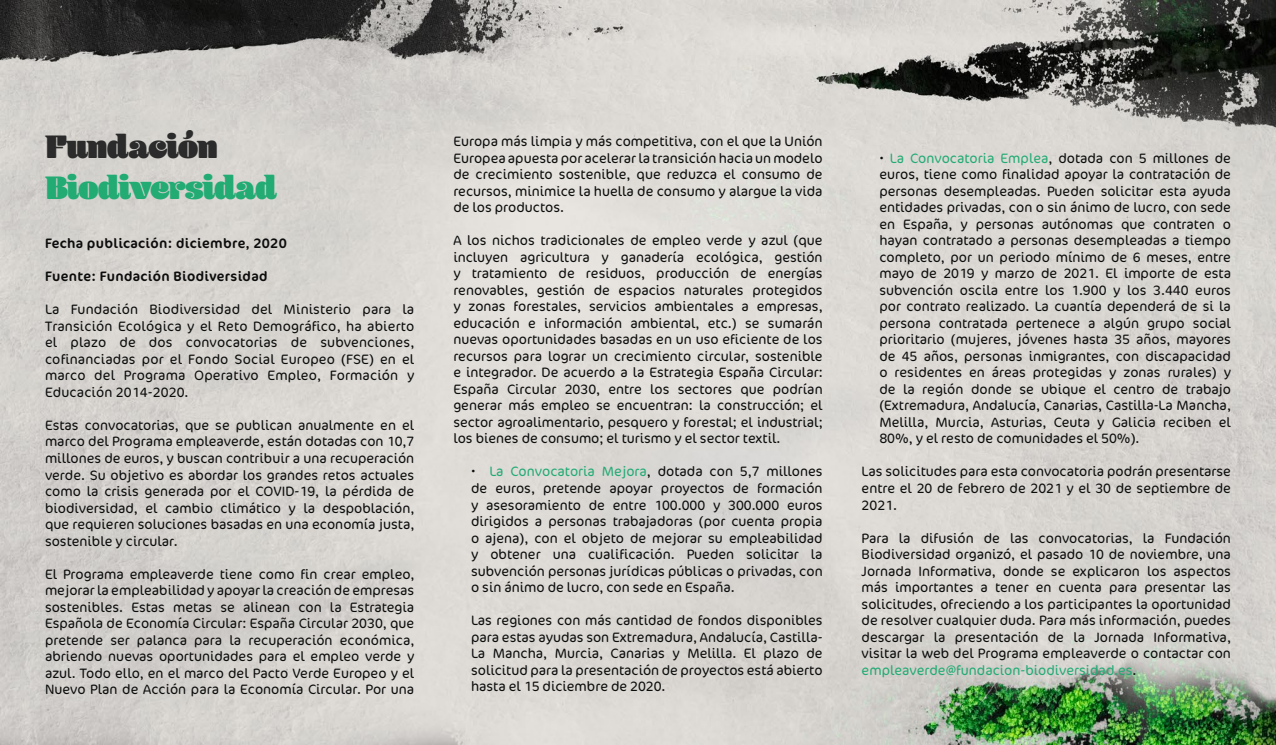
<style>
.page{position:relative;width:1276px;height:745px;background:#fff}
.page>*{position:absolute;margin:0;border:0;box-sizing:border-box;transform-origin:0 0}
.t1{font:900 33.75px/40.5px "Blenny";letter-spacing:-.03em;color:#23ab74}
.t2{font:300 13.75px/16.5px "Cocon Pro";color:#0b0c0c;text-align:justify}
.t3{font:13.75px "Cocon Pro";letter-spacing:.025em;color:#0c0c0c}
.s1{color:#2b2b2b}
.s2{color:#23ab74}
</style>
<div class="page">
<img style="left:0;top:0;width:1276px;height:744px">
<p class="t1" style="left:45px;top:126px;width:234px"><span class="s1">Fundación<br></span>Biodiversidad</p>
<p class="t3" style="left:45px;top:234px;width:243px">Fecha publicación: diciembre, 2020</p>
<p class="t3" style="left:45px;top:267px;width:224px">Fuente: Fundación Biodiversidad</p>
<p class="t2" style="left:45px;top:301px;width:371px">La Fundación Biodiversidad del Ministerio para la Transición Ecológica y el Reto Demográfico, ha abierto el plazo de dos convocatorias de subvenciones, cofinanciadas por el Fondo Social Europeo (FSE) en el marco del Programa Operativo Empleo, Formación y Educación 2014-2020.</p>
<p class="t2" style="left:45px;top:416px;width:371px">Estas convocatorias, que se publican anualmente en el marco del Programa empleaverde, están dotadas con 10,7 millones de euros, y buscan contribuir a una recuperación verde. Su objetivo es abordar los grandes retos actuales como la crisis generada por el COVID-19, la pérdida de biodiversidad, el cambio climático y la despoblación, que requieren soluciones basadas en una economía justa, sostenible y circular.</p>
<p class="t2" style="left:45px;top:565px;width:371px">El Programa empleaverde tiene como fin crear empleo, mejorar la empleabilidad y apoyar la creación de empresas sostenibles. Estas metas se alinean con la Estrategia Española de Economía Circular: España Circular 2030, que pretende ser palanca para la recuperación económica, abriendo nuevas oportunidades para el empleo verde y azul. Todo ello, en el marco del Pacto Verde Europeo y el Nuevo Plan de Acción para la Economía Circular. Por una</p>
<p class="t2" style="left:453px;top:133px;width:371px">Europa más limpia y más competitiva, con el que la Unión Europea apuesta por acelerar la transición hacia un modelo de crecimiento sostenible, que reduzca el consumo de recursos, minimice la huella de consumo y alargue la vida de los productos.</p>
<p class="t2" style="left:453px;top:232px;width:371px">A los nichos tradicionales de empleo verde y azul (que incluyen agricultura y ganadería ecológica, gestión y tratamiento de residuos, producción de energías renovables, gestión de espacios naturales protegidos y zonas forestales, servicios ambientales a empresas, educación e información ambiental, etc.) se sumarán nuevas oportunidades basadas en un uso eficiente de los recursos para lograr un crecimiento circular, sostenible e integrador. De acuerdo a la Estrategia España Circular:<br>España Circular 2030, entre los sectores que podrían generar más empleo se encuentran: la construcción; el sector agroalimentario, pesquero y forestal; el industrial; los bienes de consumo; el turismo y el sector textil.</p>
<p class="t2" style="left:471px;top:463px;width:353px">• <span class="s2">La Convocatoria Mejora</span>, dotada con 5,7 millones de euros, pretende apoyar proyectos de formación y asesoramiento de entre 100.000 y 300.000 euros dirigidos a personas trabajadoras (por cuenta propia o ajena), con el objeto de mejorar su empleabilidad y obtener una cualificación. Pueden solicitar la subvención personas jurídicas públicas o privadas, con o sin ánimo de lucro, con sede en España.</p>
<p class="t2" style="left:471px;top:611px;width:353px">Las regiones con más cantidad de fondos disponibles para estas ayudas son Extremadura, Andalucía, Castilla-La Mancha, Murcia, Canarias y Melilla. El plazo de solicitud para la presentación de proyectos está abierto hasta el 15 diciembre de 2020.</p>
<p class="t2" style="left:879px;top:149px;width:353px">• <span class="s2">La Convocatoria Emplea</span>, dotada con 5 millones de euros, tiene como finalidad apoyar la contratación de personas desempleadas. Pueden solicitar esta ayuda entidades privadas, con o sin ánimo de lucro, con sede en España, y personas autónomas que contraten o hayan contratado a personas desempleadas a tiempo completo, por un periodo mínimo de 6 meses, entre mayo de 2019 y marzo de 2021. El importe de esta subvención oscila entre los 1.900 y los 3.440 euros por contrato realizado. La cuantía dependerá de si la persona contratada pertenece a algún grupo social prioritario (mujeres, jóvenes hasta 35 años, mayores de 45 años, personas inmigrantes, con discapacidad o residentes en áreas protegidas y zonas rurales) y de la región donde se ubique el centro de trabajo (Extremadura, Andalucía, Canarias, Castilla-La Mancha, Melilla, Murcia, Asturias, Ceuta y Galicia reciben el 80%, y el resto de comunidades el 50%).</p>
<p class="t2" style="left:861px;top:463px;width:371px">Las solicitudes para esta convocatoria podrán presentarse entre el 20 de febrero de 2021 y el 30 de septiembre de 2021.</p>
<p class="t2" style="left:861px;top:529px;width:371px">Para la difusión de las convocatorias, la Fundación Biodiversidad organizó, el pasado 10 de noviembre, una Jornada Informativa, donde se explicaron los aspectos más importantes a tener en cuenta para presentar las solicitudes, ofreciendo a los participantes la oportunidad de resolver cualquier duda. Para más información, puedes descargar la presentación de la Jornada Informativa, visitar la web del Programa empleaverde o contactar con <span class="s2">empleaverde@fundacion-biodiversidad.es</span>.</p>
</div>
